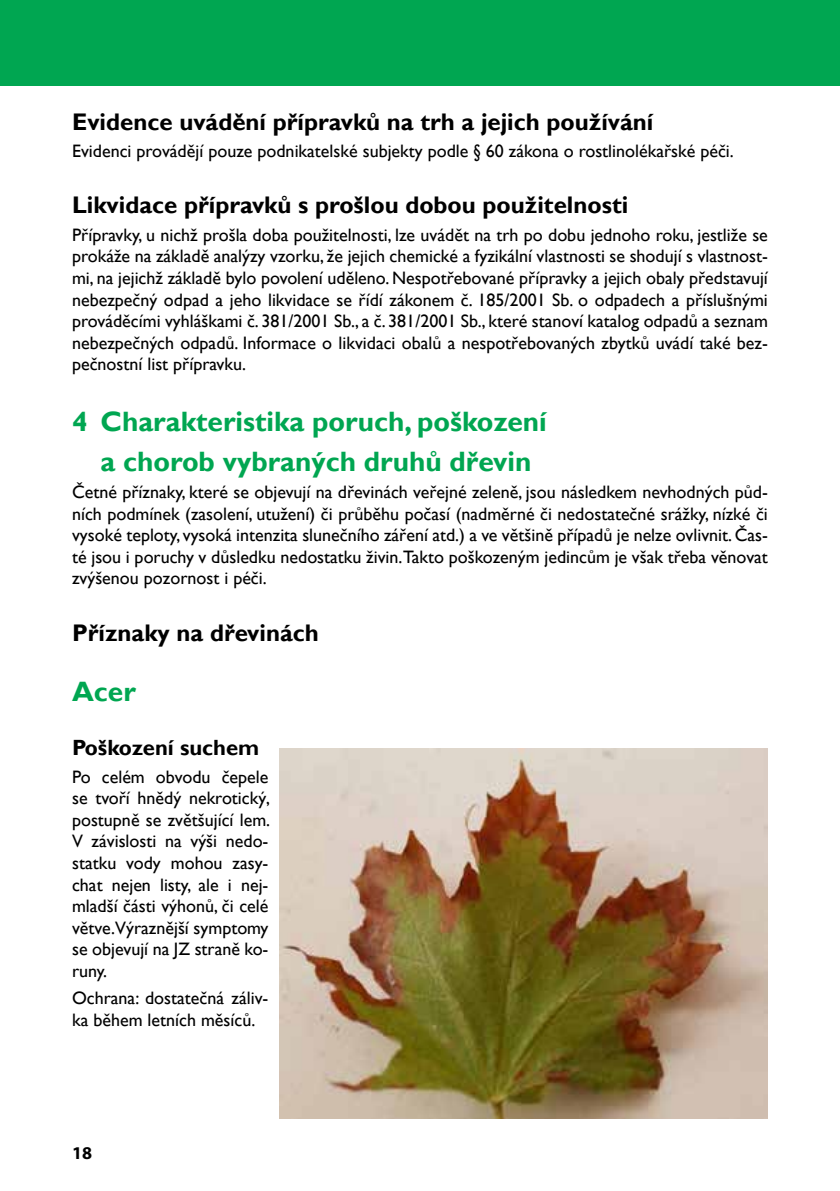
<style>
.page{position:relative;width:840px;height:1191px;background:#fff}
.page>*{position:absolute;margin:0;border:0;box-sizing:border-box;transform-origin:0 0}
.t1{font:700 28px/39.2px "Gill Sans";color:#00a651;text-align:center}
.t2{font:700 24px "Gill Sans";color:#000}
.t3{font:700 22px "Gill Sans";color:#000}
.t4{font:18px/21.6px "Gill Sans";color:#000;text-align:justify}
.t5{font:700 18px "Myriad Pro";color:#000}
</style>
<div class="page">
<img style="left:279px;top:749px;width:488px;height:370px">
<div style="left:0;top:0;width:839px;height:85px;background:#00a651"></div>
<h2 class="t2" style="left:72px;top:107px;width:582px">Evidence uvádění přípravků na trh a jejich používání</h2>
<p class="t4" style="left:72px;top:141px;width:663px">Evidenci provádějí pouze podnikatelské subjekty podle § 60 zákona o rostlinolékařské péči.</p>
<h2 class="t2" style="left:72px;top:191px;width:557px">Likvidace přípravků s prošlou dobou použitelnosti</h2>
<p class="t4" style="left:72px;top:224px;width:697px">Přípravky, u nichž prošla doba použitelnosti, lze uvádět na trh po dobu jednoho roku, jestliže se prokáže na základě analýzy vzorku, že jejich chemické a fyzikální vlastnosti se shodují s vlastnost&shy;mi, na jejichž základě bylo povolení uděleno. Nespotřebované přípravky a jejich obaly představují nebezpečný odpad a jeho likvidace se řídí zákonem č. 185/2001 Sb. o odpadech a příslušnými prováděcími vyhláškami č. 381/2001 Sb., a č. 381/2001 Sb., které stanoví katalog odpadů a seznam nebezpečných odpadů. Informace o likvidaci obalů a nespotřebovaných zbytků uvádí také bez&shy;pečnostní list přípravku.</p>
<h1 class="t1" style="left:72px;top:403px;width:476px">4 Charakteristika poruch, poškození a chorob vybraných druhů dřevin</h1>
<p class="t4" style="left:72px;top:481px;width:697px">Četné příznaky, které se objevují na dřevinách veřejné zeleně, jsou následkem nevhodných půd&shy;ních podmínek (zasolení, utužení) či průběhu počasí (nadměrné či nedostatečné srážky, nízké či vysoké teploty, vysoká intenzita slunečního záření atd.) a ve většině případů je nelze ovlivnit. Čas&shy;té jsou i poruchy v důsledku nedostatku živin.Takto poškozeným jedincům je však třeba věnovat zvýšenou pozornost i péči.</p>
<h2 class="t2" style="left:72px;top:618px;width:248px">Příznaky na dřevinách</h2>
<h1 class="t1" style="left:72px;top:673px;width:65px">Acer</h1>
<p class="t3" style="left:72px;top:734px;width:189px">Poškození suchem</p>
<p class="t4" style="left:72px;top:766px;width:199px">Po celém obvodu čepele se tvoří hnědý nekrotický, postupně se zvětšující lem.<br>V závislosti na výši nedo&shy;statku vody mohou zasy&shy;chat nejen listy, ale i nej&shy;mladší části výhonů, či celé větve.Výraznější symptomy se objevují na JZ straně ko&shy;runy.</p>
<p class="t4" style="left:72px;top:987px;width:198px">Ochrana: dostatečná záliv&shy;ka během letních měsíců.</p>
<p class="t5" style="left:72px;top:1141px;width:21px">18</p>
</div>
